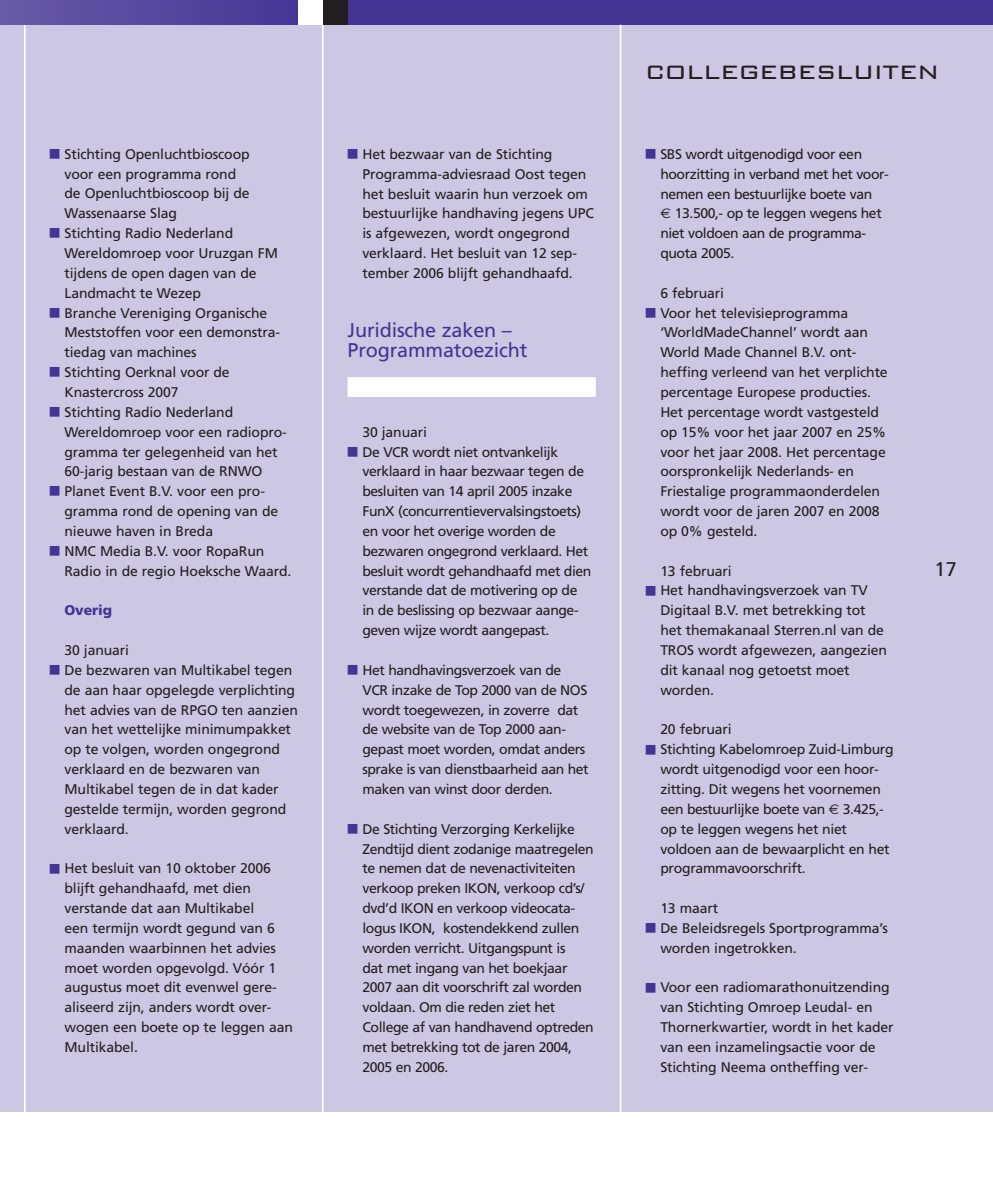
<style>
.page{position:relative;width:993px;height:1191px;background:#fff}
.page>*{position:absolute;margin:0;border:0;box-sizing:border-box;transform-origin:0 0}
.t1{font:300 31.5px "Bank Gothic BT";color:#231f20}
.t2{font:19.78px/19.8px "Frutiger";letter-spacing:-.01em;color:#443595}
.t3{font:19.78px "Frutiger";color:#231f20}
.t4{font:14px/19.8px "Frutiger";letter-spacing:-.01em;color:#231f20}
.t5{font:14px/19.8px "Frutiger";letter-spacing:-.03em;color:#231f20}
.t6{font:900 14px "Frutiger";letter-spacing:-.01em;color:#443595}
.s1{color:#443595}
.s2{font-family:"Euro Sans"}
</style>
<div class="page">
<div style="left:0;top:20px;width:992px;height:1091px;background:#ccc7e2"></div>
<div style="left:347px;top:0;width:645px;height:25px;background:#443595"></div>
<div style="left:347px;top:377px;width:248px;height:20px;background:#fff"></div>
<hr style="left:24px;top:25px;width:2px;height:1116px;background:#fff">
<hr style="left:322px;top:25px;width:1px;height:1116px;background:#fff">
<hr style="left:619px;top:25px;width:2px;height:1116px;background:#fff">
<div style="left:322px;top:0;width:25px;height:25px;background:#231f20"></div>
<div style="left:298px;top:0;width:24px;height:25px;background:#fff"></div>
<div style="left:0;top:0;width:298px;height:25px;background:linear-gradient(to right,#675aa6,#453796)"></div>
<p class="t4" style="left:64px;top:145px;width:186px;text-indent:-15px"><span class="s1">■</span> Stichting Openluchtbioscoop voor een programma rond de Openluchtbioscoop bij de<br>Wassenaarse Slag</p>
<p class="t4" style="left:64px;top:224px;width:215px;text-indent:-15px"><span class="s1">■</span> Stichting Radio Nederland<br>Wereldomroep voor Uruzgan FM tijdens de open dagen van de<br>Landmacht te Wezep</p>
<p class="t4" style="left:64px;top:304px;width:217px;text-indent:-15px"><span class="s1">■</span> Branche Vereniging Organische<br>Meststoffen voor een demonstra&shy;tiedag van machines</p>
<p class="t4" style="left:64px;top:363px;width:167px;text-indent:-15px"><span class="s1">■</span> Stichting Oerknal voor de<br>Knastercross 2007</p>
<p class="t4" style="left:64px;top:403px;width:224px;text-indent:-15px"><span class="s1">■</span> Stichting Radio Nederland<br>Wereldomroep voor een radiopro&shy;gramma ter gelegenheid van het<br>60-jarig bestaan van de RNWO</p>
<p class="t4" style="left:64px;top:482px;width:215px;text-indent:-15px"><span class="s1">■</span> Planet Event B.V. voor een pro&shy;gramma rond de opening van de nieuwe haven in Breda</p>
<p class="t4" style="left:64px;top:542px;width:228px;text-indent:-15px"><span class="s1">■</span> NMC Media B.V. voor RopaRun<br>Radio in de regio Hoeksche Waard.</p>
<p class="t6" style="left:64px;top:605px;width:49px">Overig</p>
<p class="t4" style="left:64px;top:641px;width:66px">30 januari</p>
<p class="t4" style="left:64px;top:661px;width:235px;text-indent:-15px"><span class="s1">■</span> De bezwaren van Multikabel tegen de aan haar opgelegde verplichting het advies van de RPGO ten aanzien van het wettelijke minimumpakket op te volgen, worden ongegrond verklaard en de bezwaren van<br>Multikabel tegen de in dat kader gestelde termijn, worden gegrond verklaard.</p>
<p class="t4" style="left:64px;top:859px;width:230px;text-indent:-15px"><span class="s1">■</span> Het besluit van 10 oktober 2006 blijft gehandhaafd, met dien verstande dat aan Multikabel<br>een termijn wordt gegund van 6 maanden waarbinnen het advies moet worden opgevolgd. Vóór 1 augustus moet dit evenwel gere&shy;aliseerd zijn, anders wordt over&shy;wogen een boete op te leggen aan<br>Multikabel.</p>
<p class="t4" style="left:362px;top:145px;width:233px;text-indent:-15px"><span class="s1">■</span> Het bezwaar van de Stichting Programma-adviesraad Oost tegen het besluit waarin hun verzoek om bestuurlijke handhaving jegens UPC is afgewezen, wordt ongegrond verklaard. Het besluit van 12 sep&shy;tember 2006 blijft gehandhaafd.</p>
<h2 class="t2" style="left:347px;top:322px;width:181px">Juridische zaken –<br>Programmatoezicht</h2>
<p class="t4" style="left:362px;top:423px;width:66px">30 januari</p>
<p class="t5" style="left:362px;top:443px;width:230px;text-indent:-15px"><span class="s1">■</span> De VCR wordt niet ontvankelijk verklaard in haar bezwaar tegen de besluiten van 14 april 2005 inzake FunX (concurrentievervalsingstoets) en voor het overige worden de bezwaren ongegrond verklaard. Het besluit wordt gehandhaafd met dien verstande dat de motivering op de in de beslissing op bezwaar aange&shy;geven wijze wordt aangepast.</p>
<p class="t5" style="left:362px;top:661px;width:228px;text-indent:-15px"><span class="s1">■</span> Het handhavingsverzoek van de<br>VCR inzake de Top 2000 van de NOS wordt toegewezen, in zoverre dat de website van de Top 2000 aan&shy;gepast moet worden, omdat anders sprake is van dienstbaarheid aan het maken van winst door derden.</p>
<p class="t5" style="left:362px;top:820px;width:233px;text-indent:-15px"><span class="s1">■</span> De Stichting Verzorging Kerkelijke<br>Zendtijd dient zodanige maatregelen te nemen dat de nevenactiviteiten verkoop preken IKON, verkoop cd’s/ dvd’d IKON en verkoop videocata&shy;logus IKON, kostendekkend zullen worden verricht. Uitgangspunt is<br>dat met ingang van het boekjaar<br>2007 aan dit voorschrift zal worden voldaan. Om die reden ziet het<br>College af van handhavend optreden met betrekking tot de jaren 2004,<br>2005 en 2006.</p>
<h1 class="t1" style="left:645px;top:50px;width:295px">collegebesluiten</h1>
<p class="t5" style="left:660px;top:145px;width:230px;text-indent:-15px"><span class="s1">■</span> SBS wordt uitgenodigd voor een hoorzitting in verband met het voor&shy;nemen een bestuurlijke boete van<br><span class="s2">€</span> 13.500,- op te leggen wegens het niet voldoen aan de programma&shy;quota 2005.</p>
<p class="t4" style="left:660px;top:284px;width:65px">6 februari</p>
<p class="t4" style="left:660px;top:304px;width:229px;text-indent:-15px"><span class="s1">■</span> Voor het televisieprogramma ‘WorldMadeChannel’ wordt aan<br>World Made Channel B.V. ont&shy;heffing verleend van het verplichte percentage Europese producties.<br>Het percentage wordt vastgesteld op 15% voor het jaar 2007 en 25% voor het jaar 2008. Het percentage oorspronkelijk Nederlands- en<br>Friestalige programmaonderdelen wordt voor de jaren 2007 en 2008 op 0% gesteld.</p>
<p class="t4" style="left:660px;top:562px;width:73px">13 februari</p>
<p class="t4" style="left:660px;top:582px;width:228px;text-indent:-15px"><span class="s1">■</span> Het handhavingsverzoek van TV<br>Digitaal B.V. met betrekking tot het themakanaal Sterren.nl van de<br>TROS wordt afgewezen, aangezien dit kanaal nog getoetst moet worden.</p>
<p class="t4" style="left:660px;top:721px;width:73px">20 februari</p>
<p class="t4" style="left:660px;top:740px;width:235px;text-indent:-15px"><span class="s1">■</span> Stichting Kabelomroep Zuid-Limburg wordt uitgenodigd voor een hoor&shy;zitting. Dit wegens het voornemen een bestuurlijke boete van <span class="s2">€</span> 3.425,- op te leggen wegens het niet voldoen aan de bewaarplicht en het programmavoorschrift.</p>
<p class="t4" style="left:660px;top:899px;width:59px">13 maart</p>
<p class="t4" style="left:660px;top:919px;width:229px;text-indent:-15px"><span class="s1">■</span> De Beleidsregels Sportprogramma’s worden ingetrokken.</p>
<p class="t4" style="left:660px;top:978px;width:235px;text-indent:-15px"><span class="s1">■</span> Voor een radiomarathonuitzending van Stichting Omroep Leudal- en Thornerkwartier, wordt in het kader van een inzamelingsactie voor de Stichting Neema ontheffing ver-</p>
<h2 class="t3" style="left:934px;top:561px;width:24px">17</h2>
</div>
